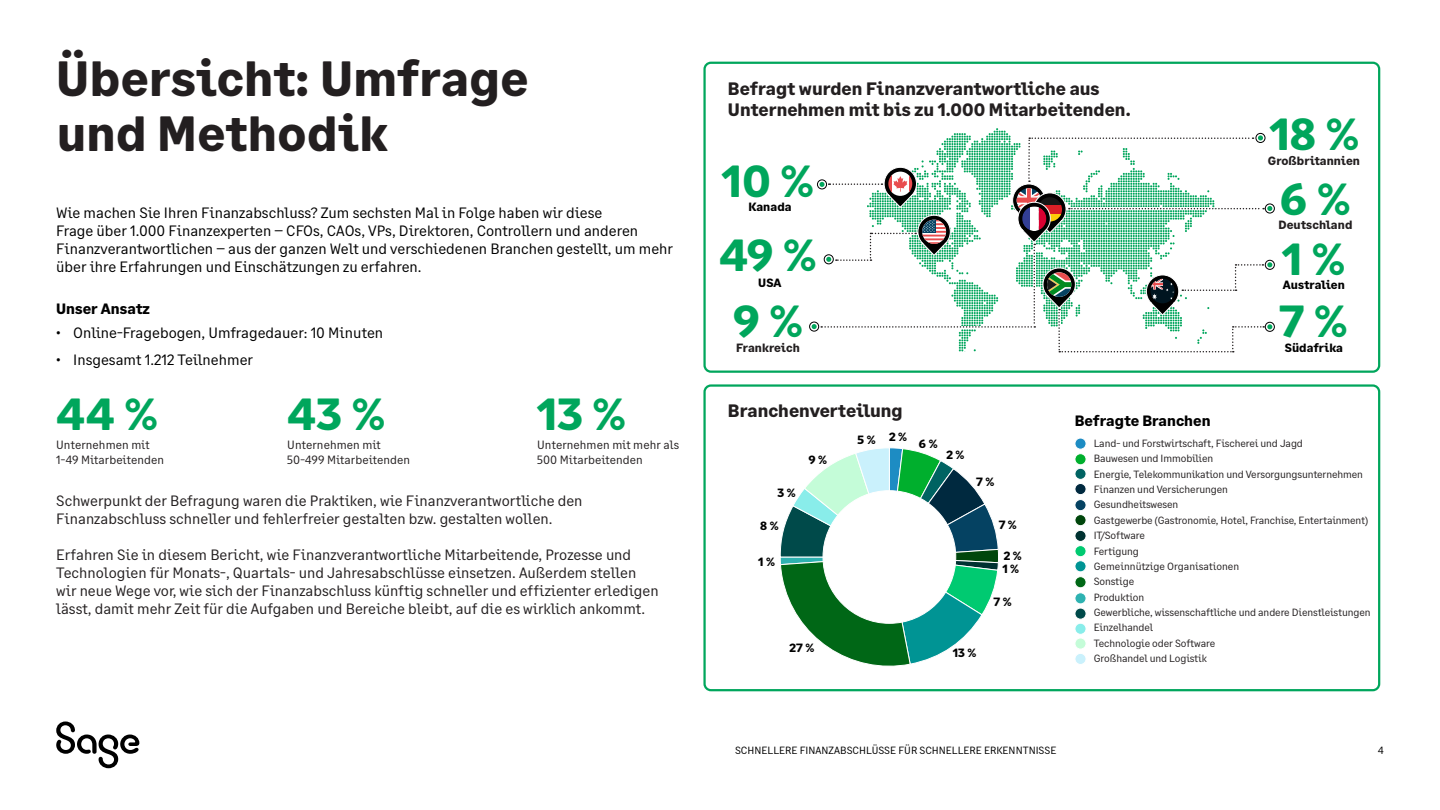
<style>
.page{position:relative;width:1440px;height:810px;background:#fff}
.page>*{position:absolute;margin:0;border:0;box-sizing:border-box;transform-origin:0 0}
.t1{font:700 49.5px/54.8px "Sage Text";letter-spacing:.005em;color:#231f20}
.t2{font:700 45px "Sage Text";letter-spacing:.005em;color:#00a65c}
.t3{font:700 18px/21px "Sage Text";color:#231f20}
.t4{font:15px/18px "Sage Text";color:#231f20}
.t5{font:15px/18px "Sage Text";color:#000}
.t6{font:700 15px "Sage Text";color:#000}
.t7{font:12px/15px "Sage Text";letter-spacing:.005em;color:#231f20}
.t8{font:700 12px/13.2px "Sage Text";letter-spacing:.005em;color:#000}
.t9{font:700 12px "Sage Text";letter-spacing:.005em;color:#231f20}
.t10{font:10.5px/15.4px "Sage Text";letter-spacing:-.01em;color:#231f20}
.t11{font:10.5px "Sage Text";color:#000}
</style>
<div class="page">
<div style="left:703px;top:62px;width:677px;height:311px;border:2px solid #00a65c;border-radius:6px"></div>
<div style="left:1265px;top:322px;width:10px;height:10px;border:1px solid #000;border-radius:50%"></div>
<div style="left:1265px;top:260px;width:10px;height:10px;border:1px solid #000;border-radius:50%"></div>
<div style="left:1265px;top:204px;width:10px;height:9px;border:1px solid #000;border-radius:50%"></div>
<div style="left:809px;top:322px;width:10px;height:9px;border:1px solid #000;border-radius:50%"></div>
<svg style="left:812px;top:128px;width:460px;height:224px"></svg>
<div style="left:1075px;top:438px;width:11px;height:11px;background:#1d8cc3;border-radius:50%"></div>
<div style="left:1075px;top:438px;width:11px;height:11px;border:1px solid #fff;border-radius:50%"></div>
<div style="left:1075px;top:454px;width:11px;height:11px;background:#00af2d;border-radius:50%"></div>
<div style="left:1075px;top:454px;width:11px;height:11px;border:1px solid #fff;border-radius:50%"></div>
<div style="left:1075px;top:468px;width:11px;height:11px;background:#006362;border-radius:50%"></div>
<div style="left:1075px;top:468px;width:11px;height:12px;border:1px solid #fff;border-radius:50%"></div>
<div style="left:1075px;top:483px;width:11px;height:12px;background:#00293f;border-radius:50%"></div>
<div style="left:1075px;top:483px;width:11px;height:12px;border:1px solid #fff;border-radius:50%"></div>
<div style="left:1075px;top:500px;width:11px;height:11px;background:#054262;border-radius:50%"></div>
<div style="left:1075px;top:499px;width:11px;height:12px;border:1px solid #fff;border-radius:50%"></div>
<div style="left:1075px;top:515px;width:11px;height:11px;background:#00460c;border-radius:50%"></div>
<div style="left:1075px;top:514px;width:11px;height:12px;border:1px solid #fff;border-radius:50%"></div>
<div style="left:1075px;top:530px;width:11px;height:11px;background:#003231;border-radius:50%"></div>
<div style="left:1075px;top:530px;width:11px;height:12px;border:1px solid #fff;border-radius:50%"></div>
<div style="left:1075px;top:546px;width:11px;height:11px;background:#00ca71;border-radius:50%"></div>
<div style="left:1075px;top:545px;width:11px;height:12px;border:1px solid #fff;border-radius:50%"></div>
<div style="left:1075px;top:561px;width:11px;height:11px;background:#009494;border-radius:50%"></div>
<div style="left:1075px;top:561px;width:11px;height:11px;border:1px solid #fff;border-radius:50%"></div>
<div style="left:1075px;top:577px;width:11px;height:11px;background:#006716;border-radius:50%"></div>
<div style="left:1075px;top:577px;width:11px;height:11px;border:1px solid #fff;border-radius:50%"></div>
<div style="left:1075px;top:593px;width:11px;height:11px;background:#2eb2b1;border-radius:50%"></div>
<div style="left:1075px;top:593px;width:11px;height:11px;border:1px solid #fff;border-radius:50%"></div>
<div style="left:1075px;top:608px;width:11px;height:11px;background:#004a4a;border-radius:50%"></div>
<div style="left:1075px;top:608px;width:11px;height:11px;border:1px solid #fff;border-radius:50%"></div>
<div style="left:1075px;top:623px;width:11px;height:11px;background:#89edea;border-radius:50%"></div>
<div style="left:1075px;top:623px;width:11px;height:11px;border:1px solid #fff;border-radius:50%"></div>
<div style="left:1075px;top:638px;width:11px;height:11px;background:#c4fcd8;border-radius:50%"></div>
<div style="left:1075px;top:638px;width:11px;height:11px;border:1px solid #fff;border-radius:50%"></div>
<div style="left:1075px;top:653px;width:11px;height:11px;background:#caf1fc;border-radius:50%"></div>
<div style="left:1075px;top:653px;width:11px;height:12px;border:1px solid #fff;border-radius:50%"></div>
<div style="left:703px;top:384px;width:677px;height:307px;border:2px solid #00a65c;border-radius:6px"></div>
<svg style="left:780px;top:447px;width:219px;height:220px"></svg>
<div style="left:823px;top:491px;width:133px;height:132px;background:#fff;border-radius:50%"></div>
<svg style="left:56px;top:722px;width:83px;height:46px"></svg>
<h1 class="t1" style="left:56px;top:52px;width:474px">Übersicht: Umfrage und Methodik</h1>
<p class="t5" style="left:56px;top:204px;width:618px">Wie machen Sie Ihren Finanzabschluss? Zum sechsten Mal in Folge haben wir diese<br>Frage über 1.000 Finanzexperten – CFOs, CAOs, VPs, Direktoren, Controllern und anderen Finanzverantwortlichen – aus der ganzen Welt und verschiedenen Branchen gestellt, um mehr über ihre Erfahrungen und Einschätzungen zu erfahren.</p>
<p class="t6" style="left:56px;top:299px;width:95px">Unser Ansatz</p>
<p class="t5" style="left:56px;top:324px;width:329px">• Online-Fragebogen, Umfragedauer: 10 Minuten</p>
<p class="t5" style="left:56px;top:351px;width:198px">• Insgesamt 1.212 Teilnehmer</p>
<h2 class="t2" style="left:56px;top:386px;width:103px">44 %</h2>
<p class="t7" style="left:56px;top:437px;width:109px">Unternehmen mit<br>1-49 Mitarbeitenden</p>
<h2 class="t2" style="left:537px;top:386px;width:91px">13 %</h2>
<p class="t7" style="left:537px;top:437px;width:143px">Unternehmen mit mehr als<br>500 Mitarbeitenden</p>
<p class="t4" style="left:56px;top:492px;width:528px">Schwerpunkt der Befragung waren die Praktiken, wie Finanzverantwortliche den<br>Finanzabschluss schneller und fehlerfreier gestalten bzw. gestalten wollen.</p>
<p class="t4" style="left:56px;top:546px;width:604px">Erfahren Sie in diesem Bericht, wie Finanzverantwortliche Mitarbeitende, Prozesse und Technologien für Monats-, Quartals- und Jahresabschlüsse einsetzen. Außerdem stellen wir neue Wege vor, wie sich der Finanzabschluss künftig schneller und effizienter erledigen lässt, damit mehr Zeit für die Aufgaben und Bereiche bleibt, auf die es wirklich ankommt.</p>
<h2 class="t2" style="left:287px;top:386px;width:99px">43 %</h2>
<p class="t7" style="left:287px;top:437px;width:124px">Unternehmen mit<br>50-499 Mitarbeitenden</p>
<p class="t3" style="left:728px;top:78px;width:404px">Befragt wurden Finanzverantwortliche aus<br>Unternehmen mit bis zu 1.000 Mitarbeitenden.</p>
<h2 class="t2" style="left:722px;top:153px;width:94px">10 %</h2>
<p class="t8" style="left:748px;top:200px;width:45px">Kanada</p>
<h2 class="t2" style="left:719px;top:227px;width:99px">49 %</h2>
<p class="t8" style="left:758px;top:277px;width:25px">USA</p>
<h2 class="t2" style="left:733px;top:293px;width:72px">9 %</h2>
<p class="t9" style="left:736px;top:340px;width:65px">Frankreich</p>
<h2 class="t2" style="left:1270px;top:106px;width:91px">18 %</h2>
<p class="t9" style="left:1268px;top:153px;width:94px">Großbritannien</p>
<h2 class="t2" style="left:1280px;top:171px;width:72px">6 %</h2>
<p class="t9" style="left:1278px;top:217px;width:76px">Deutschland</p>
<h2 class="t2" style="left:1282px;top:231px;width:65px">1 %</h2>
<p class="t8" style="left:1283px;top:279px;width:63px">Australien</p>
<h2 class="t2" style="left:1279px;top:293px;width:70px">7 %</h2>
<p class="t8" style="left:1285px;top:341px;width:60px">Südafrika</p>
<p class="t3" style="left:728px;top:400px;width:176px">Branchenverteilung</p>
<p class="t8" style="left:778px;top:487px;width:20px">3 %</p>
<p class="t8" style="left:760px;top:520px;width:20px">8 %</p>
<p class="t8" style="left:758px;top:555px;width:18px">1 %</p>
<p class="t8" style="left:809px;top:453px;width:20px">9 %</p>
<p class="t8" style="left:858px;top:434px;width:20px">5 %</p>
<p class="t8" style="left:889px;top:431px;width:20px">2 %</p>
<p class="t8" style="left:919px;top:437px;width:20px">6 %</p>
<p class="t8" style="left:947px;top:448px;width:20px">2 %</p>
<p class="t8" style="left:976px;top:475px;width:20px">7 %</p>
<p class="t8" style="left:999px;top:519px;width:20px">7 %</p>
<p class="t8" style="left:1002px;top:549px;width:21px">2 %<br>1 %</p>
<p class="t8" style="left:994px;top:596px;width:20px">7 %</p>
<p class="t8" style="left:790px;top:642px;width:26px">27 %</p>
<p class="t8" style="left:953px;top:646px;width:25px">13 %</p>
<p class="t6" style="left:1075px;top:411px;width:137px">Befragte Branchen</p>
<p class="t10" style="left:1094px;top:436px;width:278px">Land- und Forstwirtschaft, Fischerei und Jagd<br>Bauwesen und Immobilien<br>Energie, Telekommunikation und Versorgungsunternehmen<br>Finanzen und Versicherungen<br>Gesundheitswesen<br>Gastgewerbe (Gastronomie, Hotel, Franchise, Entertainment)<br>IT/Software<br>Fertigung<br>Gemeinnützige Organisationen<br>Sonstige<br>Produktion<br>Gewerbliche, wissenschaftliche und andere Dienstleistungen<br>Einzelhandel<br>Technologie oder Software<br>Großhandel und Logistik</p>
<p class="t11" style="left:735px;top:744px;width:323px">SCHNELLERE FINANZABSCHLÜSSE FÜR SCHNELLERE ERKENNTNISSE</p>
<p class="t11" style="left:1378px;top:744px;width:7px">4</p>
</div>
